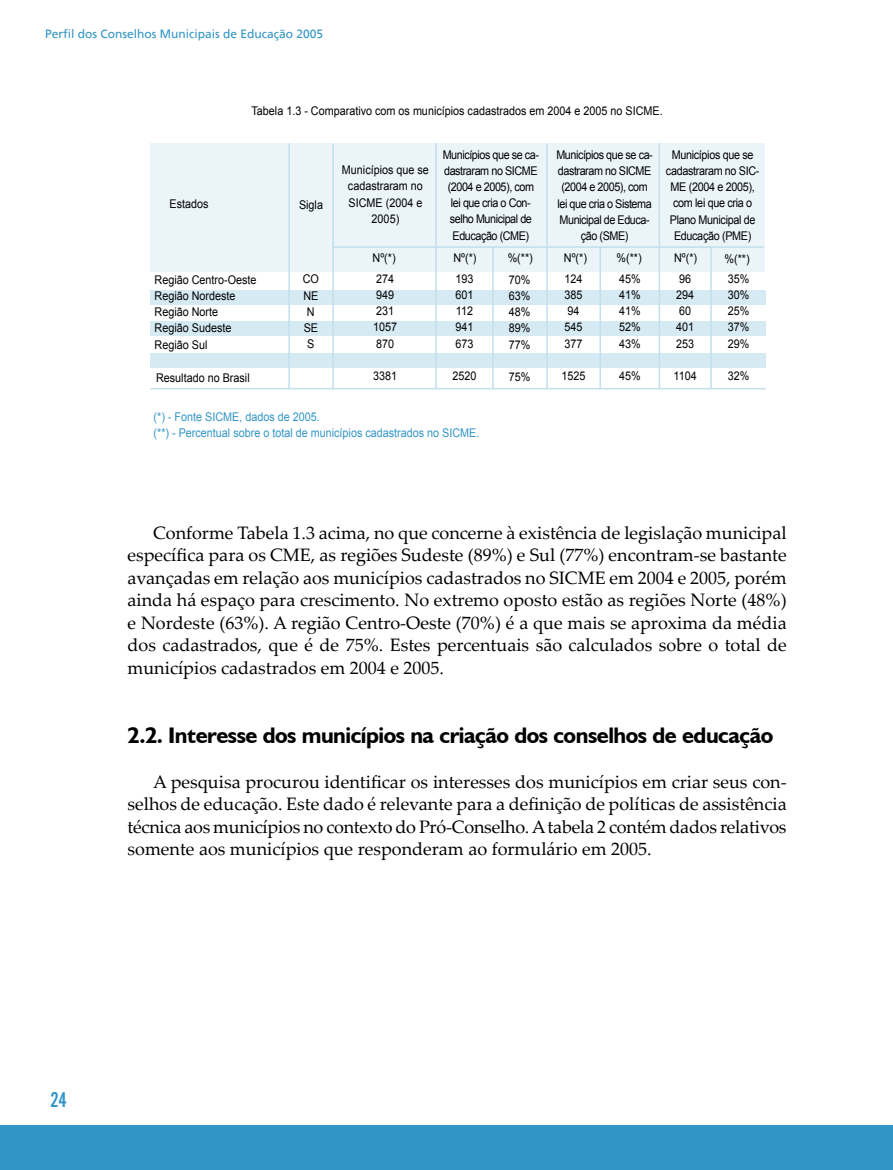
<style>
.page{position:relative;width:893px;height:1170px;background:#fff}
.page>*{position:absolute;margin:0;border:0;box-sizing:border-box;transform-origin:0 0}
.MEC_subtitulo{font:700 22.5px "Humanist 521 BT";letter-spacing:-.02em;color:#000}
.t1{font:21px "Alternate Gothic No 2 BT";color:#3295c6}
.MEC_Corpo_texto{font:18px/22.5px "Palatino Linotype";color:#000;text-align:justify}
.MEC_tabela{font:12px/16.2px "Arial";color:#000;text-align:center;scale:.9 1}
.MEC_tabela-2{font:12px/16.2px "Arial";letter-spacing:-.04em;color:#000;text-align:center;scale:.9 1}
.MEC_tabela-3{font:12px/16.2px "Arial";letter-spacing:-.03em;color:#000;text-align:center;scale:.9 1}
.MEC_tabela-4{font:12px "Arial";color:#3295c6;scale:.9 1}
.t2{font:12px "Frutiger";color:#3295c6}
</style>
<div class="page">
<div style="left:0;top:1125px;width:893px;height:44px;background:#3295c6"></div>
<div style="left:150px;top:143px;width:615px;height:129px;background:#eaf4f9"></div>
<div style="left:150px;top:290px;width:616px;height:15px;background:#d6eaf4"></div>
<div style="left:150px;top:321px;width:616px;height:15px;background:#d6eaf4"></div>
<div style="left:150px;top:353px;width:616px;height:15px;background:#d6eaf4"></div>
<hr style="left:333px;top:246px;width:430px;height:2px;background:#c2dfee">
<hr style="left:288px;top:143px;width:2px;height:245px;background:#c2dfee">
<hr style="left:332px;top:143px;width:2px;height:245px;background:#c2dfee">
<hr style="left:435px;top:143px;width:2px;height:245px;background:#c2dfee">
<hr style="left:546px;top:143px;width:2px;height:245px;background:#c2dfee">
<hr style="left:659px;top:143px;width:1px;height:245px;background:#c2dfee">
<hr style="left:492px;top:246px;width:2px;height:142px;background:#c2dfee">
<hr style="left:599px;top:246px;width:2px;height:142px;background:#c2dfee">
<hr style="left:710px;top:246px;width:2px;height:142px;background:#c2dfee">
<hr style="left:150px;top:388px;width:616px;height:1px;background:#c2dfee">
<p class="t2" style="left:45px;top:26px;width:280px">Perfil dos Conselhos Municipais de Educação 2005</p>
<p class="MEC_tabela" style="left:252px;top:103px;width:458px">Tabela 1.3 - Comparativo com os municípios cadastrados em 2004 e 2005 no SICME.</p>
<p class="MEC_tabela" style="left:170px;top:196px;width:45px">Estados</p>
<p class="MEC_tabela" style="left:299px;top:197px;width:28px">Sigla</p>
<p class="MEC_tabela" style="left:155px;top:271px;width:115px">Região Centro-Oeste</p>
<p class="MEC_tabela" style="left:155px;top:288px;width:92px">Região Nordeste</p>
<p class="MEC_tabela" style="left:155px;top:304px;width:72px">Região Norte</p>
<p class="MEC_tabela" style="left:155px;top:320px;width:87px">Região Sudeste</p>
<p class="MEC_tabela" style="left:155px;top:336px;width:60px">Região Sul</p>
<p class="MEC_tabela" style="left:156px;top:370px;width:106px">Resultado no Brasil</p>
<p class="MEC_tabela" style="left:303px;top:271px;width:20px">CO</p>
<p class="MEC_tabela" style="left:303px;top:287px;width:18px">NE</p>
<p class="MEC_tabela" style="left:307px;top:304px;width:10px">N</p>
<p class="MEC_tabela" style="left:304px;top:320px;width:18px">SE</p>
<p class="MEC_tabela" style="left:307px;top:336px;width:10px">S</p>
<p class="MEC_tabela" style="left:342px;top:162px;width:98px">Municípios que se cadastraram no<br>SICME (2004 e<br>2005)</p>
<p class="MEC_tabela-2" style="left:443px;top:146px;width:109px">Municípios que se ca&shy;dastraram no SICME (2004 e 2005), com lei que cria o Con&shy;selho Municipal de<br>Educação (CME)</p>
<p class="MEC_tabela-2" style="left:556px;top:147px;width:109px">Municípios que se ca&shy;dastraram no SICME (2004 e 2005), com lei que cria o Sistema<br>Municipal de Educa&shy;ção (SME)</p>
<p class="MEC_tabela-3" style="left:666px;top:147px;width:105px">Municípios que se cadastraram no SIC-<br>ME (2004 e 2005), com lei que cria o<br>Plano Municipal de<br>Educação (PME)</p>
<p class="MEC_tabela" style="left:373px;top:249px;width:27px">Nº(*)</p>
<p class="MEC_tabela" style="left:453px;top:250px;width:27px">Nº(*)</p>
<p class="MEC_tabela" style="left:508px;top:250px;width:29px">%(**)</p>
<p class="MEC_tabela" style="left:564px;top:250px;width:27px">Nº(*)</p>
<p class="MEC_tabela" style="left:616px;top:250px;width:29px">%(**)</p>
<p class="MEC_tabela" style="left:674px;top:250px;width:27px">Nº(*)</p>
<p class="MEC_tabela" style="left:724px;top:250px;width:29px">%(**)</p>
<p class="MEC_tabela" style="left:376px;top:270px;width:22px">274</p>
<p class="MEC_tabela" style="left:376px;top:287px;width:22px">949</p>
<p class="MEC_tabela" style="left:376px;top:303px;width:22px">231</p>
<p class="MEC_tabela" style="left:373px;top:319px;width:28px">1057</p>
<p class="MEC_tabela" style="left:376px;top:335px;width:22px">870</p>
<p class="MEC_tabela" style="left:373px;top:368px;width:28px">3381</p>
<p class="MEC_tabela" style="left:455px;top:270px;width:22px">193</p>
<p class="MEC_tabela" style="left:455px;top:287px;width:22px">601</p>
<p class="MEC_tabela" style="left:456px;top:303px;width:21px">112</p>
<p class="MEC_tabela" style="left:455px;top:319px;width:22px">941</p>
<p class="MEC_tabela" style="left:455px;top:335px;width:22px">673</p>
<p class="MEC_tabela" style="left:452px;top:368px;width:28px">2520</p>
<p class="MEC_tabela" style="left:509px;top:272px;width:26px">70%</p>
<p class="MEC_tabela" style="left:509px;top:288px;width:26px">63%</p>
<p class="MEC_tabela" style="left:509px;top:304px;width:26px">48%</p>
<p class="MEC_tabela" style="left:509px;top:320px;width:26px">89%</p>
<p class="MEC_tabela" style="left:509px;top:336px;width:26px">77%</p>
<p class="MEC_tabela" style="left:509px;top:369px;width:26px">75%</p>
<p class="MEC_tabela" style="left:564px;top:270px;width:22px">124</p>
<p class="MEC_tabela" style="left:564px;top:287px;width:22px">385</p>
<p class="MEC_tabela" style="left:567px;top:303px;width:15px">94</p>
<p class="MEC_tabela" style="left:564px;top:319px;width:22px">545</p>
<p class="MEC_tabela" style="left:564px;top:335px;width:22px">377</p>
<p class="MEC_tabela" style="left:561px;top:368px;width:28px">1525</p>
<p class="MEC_tabela" style="left:619px;top:270px;width:26px">45%</p>
<p class="MEC_tabela" style="left:619px;top:287px;width:26px">41%</p>
<p class="MEC_tabela" style="left:619px;top:303px;width:26px">41%</p>
<p class="MEC_tabela" style="left:619px;top:319px;width:26px">52%</p>
<p class="MEC_tabela" style="left:619px;top:335px;width:26px">43%</p>
<p class="MEC_tabela" style="left:619px;top:368px;width:26px">45%</p>
<p class="MEC_tabela" style="left:679px;top:270px;width:15px">96</p>
<p class="MEC_tabela" style="left:676px;top:287px;width:22px">294</p>
<p class="MEC_tabela" style="left:679px;top:303px;width:15px">60</p>
<p class="MEC_tabela" style="left:676px;top:319px;width:22px">401</p>
<p class="MEC_tabela" style="left:676px;top:335px;width:22px">253</p>
<p class="MEC_tabela" style="left:673px;top:368px;width:27px">1104</p>
<p class="MEC_tabela" style="left:728px;top:270px;width:26px">35%</p>
<p class="MEC_tabela" style="left:728px;top:287px;width:26px">30%</p>
<p class="MEC_tabela" style="left:728px;top:303px;width:26px">25%</p>
<p class="MEC_tabela" style="left:728px;top:319px;width:26px">37%</p>
<p class="MEC_tabela" style="left:728px;top:335px;width:26px">29%</p>
<p class="MEC_tabela" style="left:728px;top:368px;width:26px">32%</p>
<p class="MEC_tabela-4" style="left:154px;top:409px;width:186px">(*) - Fonte SICME, dados de 2005.</p>
<p class="MEC_tabela-4" style="left:154px;top:425px;width:364px">(**) - Percentual sobre o total de municípios cadastrados no SICME.</p>
<p class="MEC_Corpo_texto" style="left:128px;top:520px;width:661px;text-indent:26px">Conforme Tabela 1.3 acima, no que concerne à existência de legislação municipal específica para os CME, as regiões Sudeste (89%) e Sul (77%) encontram-se bastante avançadas em relação aos municípios cadastrados no SICME em 2004 e 2005, porém ainda há espaço para crescimento. No extremo oposto estão as regiões Norte (48%) e Nordeste (63%). A região Centro-Oeste (70%) é a que mais se aproxima da média dos cadastrados, que é de 75%. Estes percentuais são calculados sobre o total de municípios cadastrados em 2004 e 2005.</p>
<p class="MEC_subtitulo" style="left:128px;top:721px;width:647px">2.2. Interesse dos municípios na criação dos conselhos de educação</p>
<p class="MEC_Corpo_texto" style="left:128px;top:769px;width:661px;text-indent:26px">A pesquisa procurou identificar os interesses dos municípios em criar seus con&shy;selhos de educação. Este dado é relevante para a definição de políticas de assistência técnica aos municípios no contexto do Pró-Conselho. A tabela 2 contém dados relativos somente aos municípios que responderam ao formulário em 2005.</p>
<p class="t1" style="left:51px;top:1087px;width:18px">24</p>
</div>
